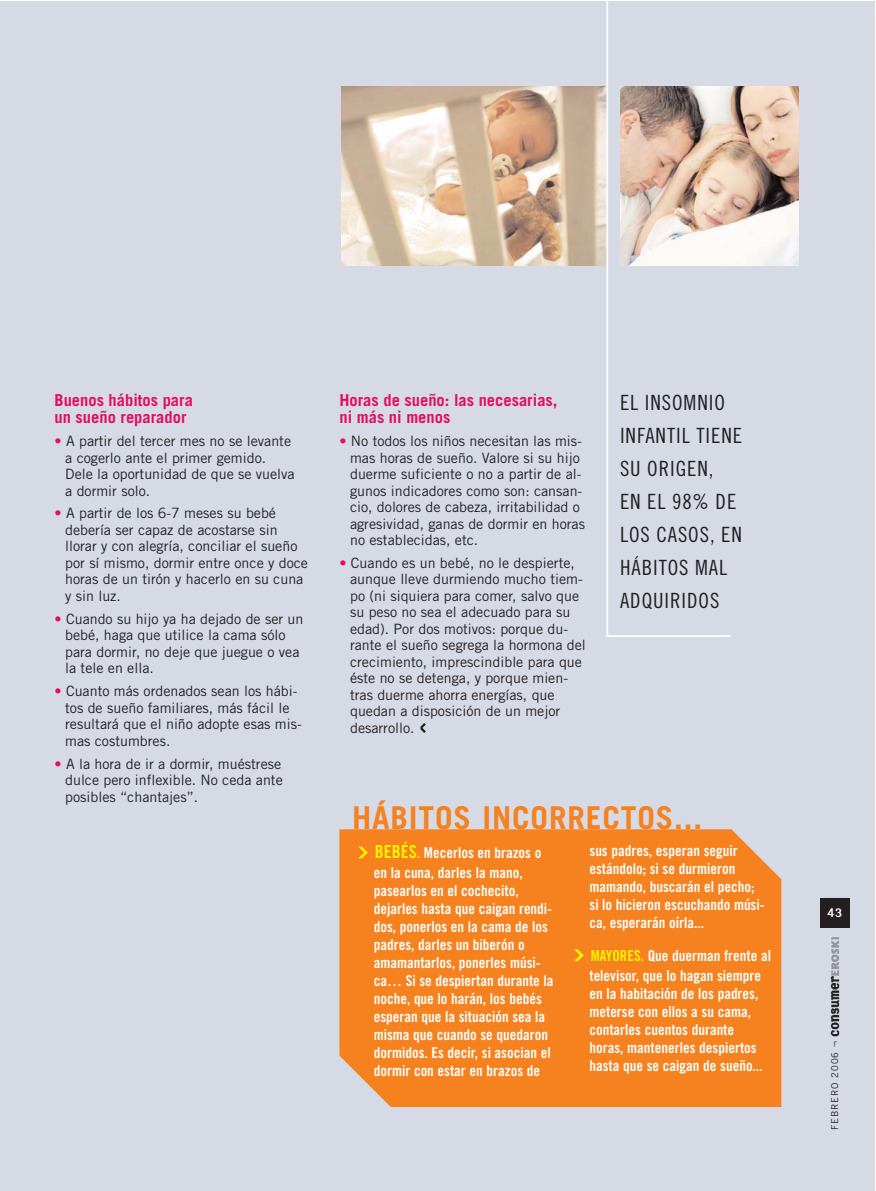
<style>
.page{position:relative;width:876px;height:1191px;background:#fff}
.page>*{position:absolute;margin:0;border:0;box-sizing:border-box;transform-origin:0 0}
.t1{font:700 31.5px "Trade Gothic";letter-spacing:.03em;color:#f5821f}
.t2{font:21px/33px "Trade Gothic Cond Eighteen";letter-spacing:.045em;color:#231f20}
.t3{font:700 16.5px/17.7px "Trade Gothic";color:#e40d62}
.t4{font:15px/18px "Trade Gothic Bold Cond Twenty";color:#fff}
.t5{font:14.25px/16.5px "Trade Gothic";color:#231f20}
.t6{font:700 14.25px "Hydrous";color:#fff}
.t7{font:9.45px "Trade Gothic";letter-spacing:.09em;color:#231f20}
.s1{color:#e40d62}
.s2{font-size:18px;color:#fff200}
.s3{color:#fff200}
.s4{font-size:9.75px}
</style>
<div class="page">
<div style="left:0;top:2px;width:874px;height:1189px;background:#d6dae5"></div>
<div style="left:820px;top:898px;width:30px;height:30px;background:#231f20"></div>
<img style="left:828px;top:935px;width:13px;height:41px">
<img style="left:828px;top:976px;width:13px;height:61px">
<svg style="left:420px;top:723px;width:6px;height:10px"></svg>
<img style="left:342px;top:87px;width:264px;height:178px">
<img style="left:732px;top:87px;width:67px;height:178px">
<div style="left:339px;top:829px;width:442px;height:278px;background:#f5821f"></div>
<svg style="left:574px;top:949px;width:10px;height:12px"></svg>
<svg style="left:358px;top:847px;width:10px;height:11px"></svg>
<svg style="left:606px;top:1px;width:126px;height:637px;background:#d6d4d8"></svg>
<p class="t3" style="left:55px;top:392px;width:140px">Buenos hábitos para un sueño reparador</p>
<p class="t5" style="left:65px;top:434px;width:231px;text-indent:-11px"><span class="s1">•</span> A partir del tercer mes no se levante a cogerlo ante el primer gemido.<br>Dele la oportunidad de que se vuelva a dormir solo.</p>
<p class="t5" style="left:65px;top:506px;width:244px;text-indent:-11px"><span class="s1">•</span> A partir de los 6-7 meses su bebé debería ser capaz de acostarse sin llorar y con alegría, conciliar el sueño por sí mismo, dormir entre once y doce horas de un tirón y hacerlo en su cuna y sin luz.</p>
<p class="t5" style="left:65px;top:612px;width:240px;text-indent:-11px"><span class="s1">•</span> Cuando su hijo ya ha dejado de ser un bebé, haga que utilice la cama sólo para dormir, no deje que juegue o vea la tele en ella.</p>
<p class="t5" style="left:65px;top:684px;width:238px;text-indent:-11px"><span class="s1">•</span> Cuanto más ordenados sean los hábi&shy;tos de sueño familiares, más fácil le resultará que el niño adopte esas mis&shy;mas costumbres.</p>
<p class="t5" style="left:65px;top:757px;width:219px;text-align:justify;text-indent:-11px"><span class="s1">•</span> A la hora de ir a dormir, muéstrese dulce pero inflexible. No ceda ante posibles “chantajes”.</p>
<p class="t3" style="left:339px;top:392px;width:220px">Horas de sueño: las necesarias, ni más ni menos</p>
<p class="t5" style="left:350px;top:434px;width:237px;text-indent:-11px"><span class="s1">•</span> No todos los niños necesitan las mis&shy;mas horas de sueño. Valore si su hijo duerme suficiente o no a partir de al&shy;gunos indicadores como son: cansan&shy;cio, dolores de cabeza, irritabilidad o agresividad, ganas de dormir en horas no establecidas, etc.</p>
<p class="t5" style="left:350px;top:556px;width:237px;text-indent:-11px"><span class="s1">•</span> Cuando es un bebé, no le despierte, aunque lleve durmiendo mucho tiem&shy;po (ni siquiera para comer, salvo que su peso no sea el adecuado para su edad). Por dos motivos: porque du&shy;rante el sueño segrega la hormona del crecimiento, imprescindible para que éste no se detenga, y porque mien&shy;tras duerme ahorra energías, que quedan a disposición de un mejor desarrollo.</p>
<h2 class="t2" style="left:620px;top:388px;width:124px">EL INSOMNIO<br>INFANTIL TIENE<br>SU ORIGEN,<br>EN EL 98% DE<br>LOS CASOS, EN<br>HÁBITOS MAL<br>ADQUIRIDOS</h2>
<h1 class="t1" style="left:352px;top:807px;width:352px">HÁBITOS INCORRECTOS...</h1>
<p class="t4" style="left:374px;top:844px;width:169px;line-height:19.6px"><span class="s2">BEBÉS</span><span class="s3">.</span> Mecerlos en brazos o en la cuna, darles la mano,</p>
<p class="t4" style="left:374px;top:883px;width:181px">pasearlos en el cochecito, dejarles hasta que caigan rendi&shy;dos, ponerlos en la cama de los padres, darles un biberón o amamantarlos, ponerles músi&shy;ca… Si se despiertan durante la noche, que lo harán, los bebés esperan que la situación sea la misma que cuando se quedaron dormidos. Es decir, si asocian el dormir con estar en brazos de</p>
<p class="t4" style="left:590px;top:843px;width:177px">sus padres, esperan seguir estándolo; si se durmieron mamando, buscarán el pecho; si lo hicieron escuchando músi&shy;ca, esperarán oírla...</p>
<p class="t4" style="left:590px;top:947px;width:183px;line-height:19.6px"><span class="s3">MAYORES.</span> Que duerman frente al televisor, que lo hagan siempre</p>
<p class="t4" style="left:590px;top:986px;width:175px">en la habitación de los padres, meterse con ellos a su cama, contarles cuentos durante horas, mantenerles despiertos hasta que se caigan de sueño...</p>
<p class="t6" style="left:827px;top:908px;width:17px">43</p>
<p class="t7" style="left:831px;top:1130px;width:90px;rotate:-90deg">FEBRERO 2006 <span class="s4">¬</span></p>
</div>
